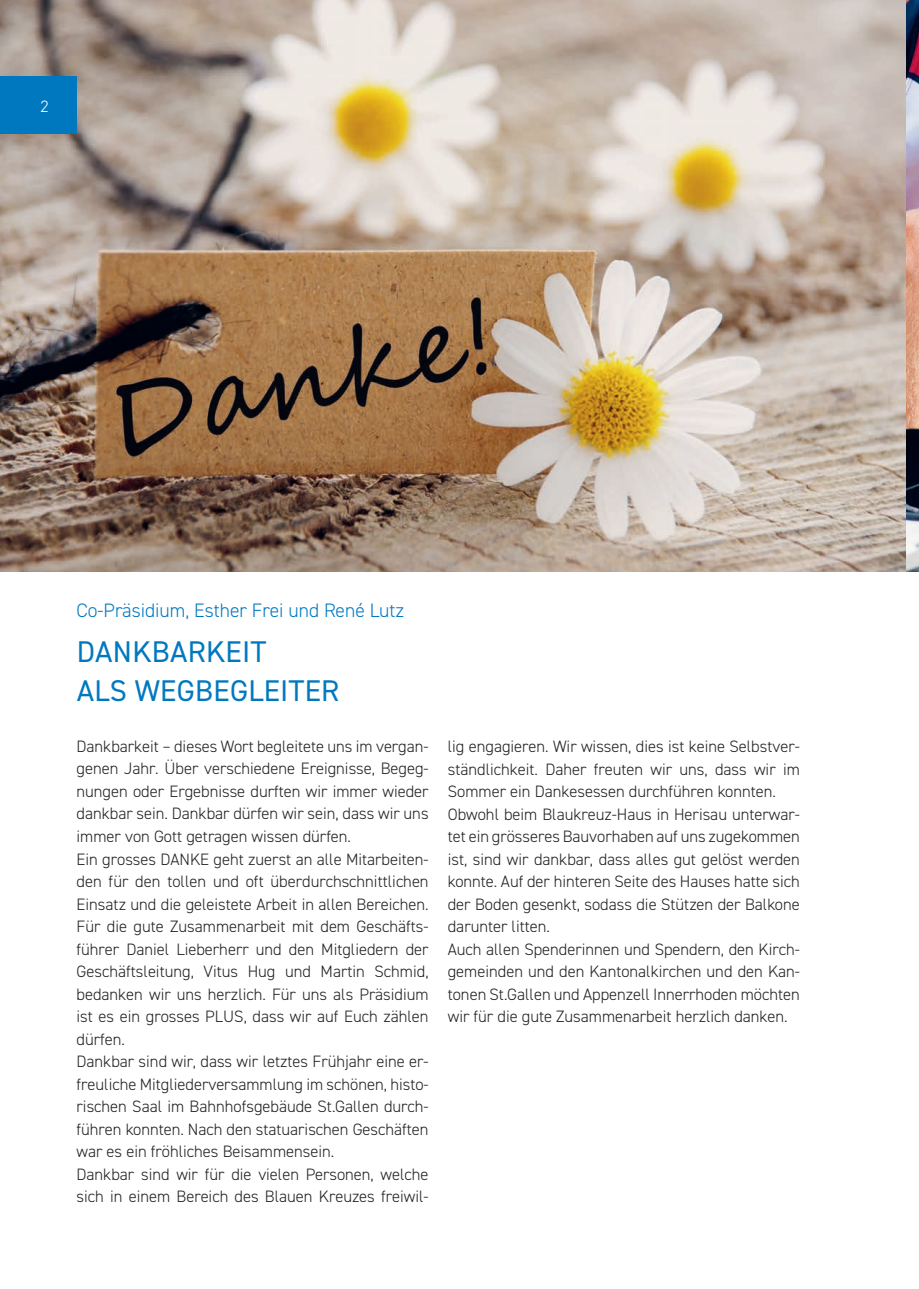
<style>
.page{position:relative;width:919px;height:1289px;background:#fff}
.page>*{position:absolute;margin:0;border:0;box-sizing:border-box;transform-origin:0 0}
.t1{font:30px/39px "DIN2014";letter-spacing:.01em;color:#0078c0}
.t2{font:300 19.5px "DIN2014";color:#0078c0}
.t3{font:300 16.5px/22.5px "DIN2014";color:#231f20}
.t4{font:300 16.5px "DIN2014";color:#fff}
</style>
<div class="page">
<img style="left:0;top:0;width:918px;height:572px">
<div style="left:0;top:77px;width:77px;height:57px;background:#0078c0"></div>
<p class="t4" style="left:41px;top:96px;width:10px">2</p>
<p class="t2" style="left:77px;top:598px;width:329px">Co-Präsidium, Esther Frei und René Lutz</p>
<h1 class="t1" style="left:77px;top:631px;width:264px">DANKBARKEIT<br>ALS WEGBEGLEITER</h1>
<p class="t3" style="left:77px;top:735px;width:353px">Dankbarkeit – dieses Wort begleitete uns im vergan&shy;genen Jahr. Über verschiedene Ereignisse, Begeg&shy;nungen oder Ergebnisse durften wir immer wieder dankbar sein. Dankbar dürfen wir sein, dass wir uns immer von Gott getragen wissen dürfen.<br>Ein grosses DANKE geht zuerst an alle Mitarbeiten&shy;den für den tollen und oft überdurchschnittlichen Einsatz und die geleistete Arbeit in allen Bereichen.<br>Für die gute Zusammenarbeit mit dem Geschäfts&shy;führer Daniel Lieberherr und den Mitgliedern der Geschäftsleitung, Vitus Hug und Martin Schmid, bedanken wir uns herzlich. Für uns als Präsidium ist es ein grosses PLUS, dass wir auf Euch zählen dürfen.<br>Dankbar sind wir, dass wir letztes Frühjahr eine er&shy;freuliche Mitgliederversammlung im schönen, histo&shy;rischen Saal im Bahnhofsgebäude St.Gallen durch&shy;führen konnten. Nach den statuarischen Geschäften war es ein fröhliches Beisammensein.<br>Dankbar sind wir für die vielen Personen, welche sich in einem Bereich des Blauen Kreuzes freiwil-</p>
<p class="t3" style="left:448px;top:735px;width:353px">lig engagieren. Wir wissen, dies ist keine Selbstver&shy;ständlichkeit. Daher freuten wir uns, dass wir im Sommer ein Dankesessen durchführen konnten.<br>Obwohl beim Blaukreuz-Haus in Herisau unterwar&shy;tet ein grösseres Bauvorhaben auf uns zugekommen ist, sind wir dankbar, dass alles gut gelöst werden konnte. Auf der hinteren Seite des Hauses hatte sich der Boden gesenkt, sodass die Stützen der Balkone darunter litten.<br>Auch allen Spenderinnen und Spendern, den Kirch&shy;gemeinden und den Kantonalkirchen und den Kan&shy;tonen St.Gallen und Appenzell Innerrhoden möchten wir für die gute Zusammenarbeit herzlich danken.</p>
</div>
